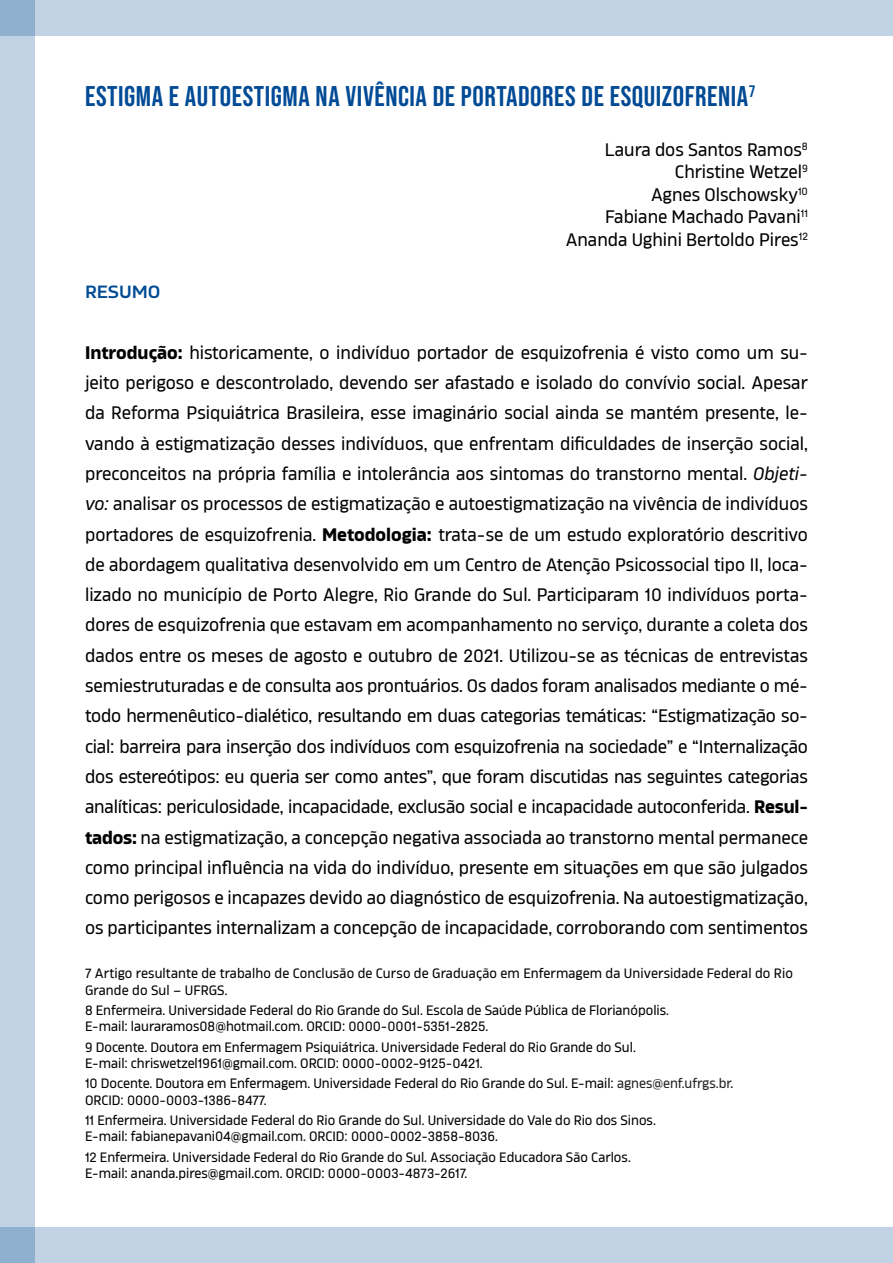
<style>
.page{position:relative;width:893px;height:1263px;background:#fff}
.page>*{position:absolute;margin:0;border:0;box-sizing:border-box;transform-origin:0 0}
.t1{font:28.5px "Bebas Neue";letter-spacing:.02em;color:#004a96}
.t2{font:18px/30.3px "Karibu";color:#000;text-align:right}
.t3{font:600 18px "Karibu Expanded";color:#004a94}
.t4{font:13.5px/16.2px "Karibu";color:#000}
.s1{color:#004a94}
.s2{font-weight:700}
.s3{font-style:italic}
.s4{color:#202124}
</style>
<div class="page">
<div style="left:0;top:0;width:893px;height:36px;background:#c0d2e4"></div>
<div style="left:0;top:0;width:35px;height:1263px;background:#c0d2e4"></div>
<div style="left:0;top:1227px;width:893px;height:36px;background:#c0d2e4"></div>
<h1 class="t1" style="left:85px;top:80px;width:672px">ESTIGMA E AUTOESTIGMA NA VIVÊNCIA DE PORTADORES DE <span class="s1">ESQUIZOFRENIA</span><sup>7</sup></h1>
<p class="t2" style="left:566px;top:138px;width:244px;line-height:22.5px">Laura dos Santos Ramos<sup>8<br></sup>Christine Wetzel<sup>9<br></sup>Agnes Olschowsky<sup>10<br></sup>Fabiane Machado Pavani<sup>11<br></sup>Ananda Ughini Bertoldo Pires<sup>12</sup></p>
<p class="t3" style="left:85px;top:281px;width:77px">RESUMO</p>
<p class="t2" style="left:85px;top:337px;width:724px;text-align:justify"><span class="s2">Introdução:</span> historicamente, o indivíduo portador de esquizofrenia é visto como um su&shy;jeito perigoso e descontrolado, devendo ser afastado e isolado do convívio social. Apesar da Reforma Psiquiátrica Brasileira, esse imaginário social ainda se mantém presente, le&shy;vando à estigmatização desses indivíduos, que enfrentam dificuldades de inserção social, preconceitos na própria família e intolerância aos sintomas do transtorno mental. <span class="s3">Objeti&shy;vo:</span> analisar os processos de estigmatização e autoestigmatização na vivência de indivíduos portadores de esquizofrenia. <span class="s2">Metodologia:</span> trata-se de um estudo exploratório descritivo de abordagem qualitativa desenvolvido em um Centro de Atenção Psicossocial tipo II, loca&shy;lizado no município de Porto Alegre, Rio Grande do Sul. Participaram 10 indivíduos porta&shy;dores de esquizofrenia que estavam em acompanhamento no serviço, durante a coleta dos dados entre os meses de agosto e outubro de 2021. Utilizou-se as técnicas de entrevistas semiestruturadas e de consulta aos prontuários. Os dados foram analisados mediante o mé&shy;todo hermenêutico-dialético, resultando em duas categorias temáticas: “Estigmatização so&shy;cial: barreira para inserção dos indivíduos com esquizofrenia na sociedade” e “Internalização dos estereótipos: eu queria ser como antes”, que foram discutidas nas seguintes categorias analíticas: periculosidade, incapacidade, exclusão social e incapacidade autoconferida. <span class="s2">Resul&shy;tados:</span> na estigmatização, a concepção negativa associada ao transtorno mental permanece como principal influência na vida do indivíduo, presente em situações em que são julgados como perigosos e incapazes devido ao diagnóstico de esquizofrenia. Na autoestigmatização, os participantes internalizam a concepção de incapacidade, corroborando com sentimentos</p>
<p class="t4" style="left:85px;top:965px;width:709px">7 Artigo resultante de trabalho de Conclusão de Curso de Graduação em Enfermagem da Universidade Federal do Rio<br>Grande do Sul – UFRGS.</p>
<p class="t4" style="left:85px;top:1002px;width:586px">8 Enfermeira. Universidade Federal do Rio Grande do Sul. Escola de Saúde Pública de Florianópolis.<br>E-mail: lauraramos08@hotmail.com. ORCID: 0000-0001-5351-2825.</p>
<p class="t4" style="left:85px;top:1038px;width:552px">9 Docente. Doutora em Enfermagem Psiquiátrica. Universidade Federal do Rio Grande do Sul.<br>E-mail: chriswetzel1961@gmail.com. ORCID: 0000-0002-9125-0421.</p>
<p class="t4" style="left:85px;top:1075px;width:650px">10 Docente. Doutora em Enfermagem. Universidade Federal do Rio Grande do Sul. E-mail: <span class="s4">agnes@enf.ufrgs.br</span>.<br>ORCID: 0000-0003-1386-8477.</p>
<p class="t4" style="left:85px;top:1112px;width:572px">11 Enfermeira. Universidade Federal do Rio Grande do Sul. Universidade do Vale do Rio dos Sinos.<br>E-mail: fabianepavani04@gmail.com. ORCID: 0000-0002-3858-8036.</p>
<p class="t4" style="left:85px;top:1148px;width:547px">12 Enfermeira. Universidade Federal do Rio Grande do Sul. Associação Educadora São Carlos.<br>E-mail: ananda.pires@gmail.com. ORCID: 0000-0003-4873-2617.</p>
</div>
